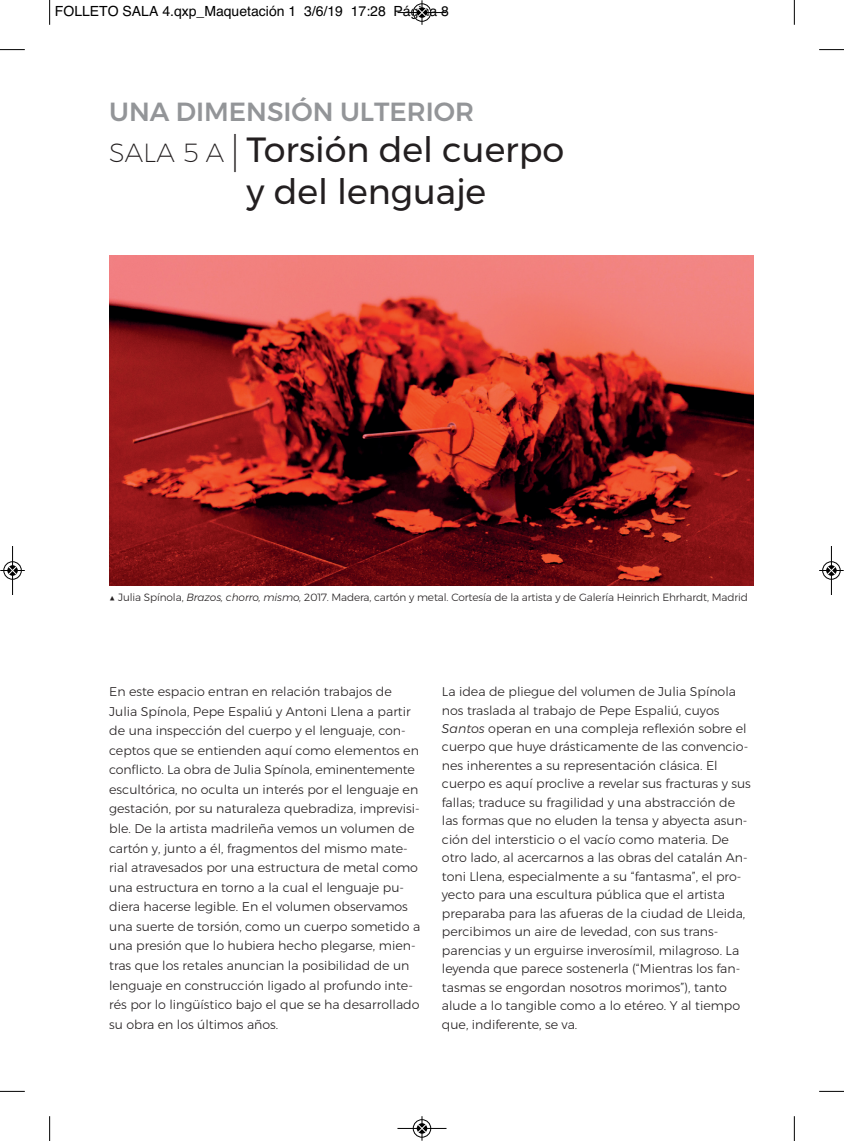
<style>
.page{position:relative;width:844px;height:1141px;background:#fff}
.page>*{position:absolute;margin:0;border:0;box-sizing:border-box;transform-origin:0 0}
.t1{font:35px/41.5px "Montserrat";color:#231f20}
.t2{font:500 26.25px "Montserrat";color:#939598}
.t3{font:14px "Helvetica";color:#000}
.t4{font:300 12.6px/18.6px "Montserrat";color:#231f20}
.t5{font:300 10.5px "Montserrat";letter-spacing:-.01em;color:#231f20}
.s1{font-weight:200;font-size:26.25px}
.s2{font-weight:200;font-size:40.25px}
.s3{font-style:italic}
</style>
<div class="page">
<img style="left:109px;top:256px;width:644px;height:329px">
<svg style="left:49px;top:0;width:1px;height:25px"></svg>
<svg style="left:0;top:49px;width:25px;height:1px"></svg>
<svg style="left:793px;top:0;width:1px;height:25px"></svg>
<svg style="left:819px;top:49px;width:24px;height:1px"></svg>
<svg style="left:49px;top:1116px;width:1px;height:25px"></svg>
<svg style="left:0;top:1091px;width:25px;height:1px"></svg>
<svg style="left:793px;top:1116px;width:1px;height:25px"></svg>
<svg style="left:819px;top:1091px;width:24px;height:1px"></svg>
<div style="left:412px;top:3px;width:19px;height:19px;border:1px solid #fff;border-radius:50%"></div>
<hr style="left:397px;top:12px;width:49px;height:1px;background:#000">
<div style="left:413px;top:4px;width:18px;height:18px;border:1px solid #000;border-radius:50%"></div>
<svg style="left:417px;top:0;width:9px;height:25px"></svg>
<div style="left:412px;top:1119px;width:19px;height:19px;border:1px solid #fff;border-radius:50%"></div>
<hr style="left:397px;top:1128px;width:49px;height:1px;background:#000">
<div style="left:413px;top:1119px;width:18px;height:18px;border:1px solid #000;border-radius:50%"></div>
<svg style="left:417px;top:1116px;width:9px;height:25px"></svg>
<div style="left:3px;top:561px;width:19px;height:19px;border:1px solid #fff;border-radius:50%"></div>
<hr style="left:12px;top:546px;width:1px;height:49px;background:#000">
<div style="left:4px;top:562px;width:18px;height:17px;border:1px solid #000;border-radius:50%"></div>
<svg style="left:0;top:566px;width:25px;height:9px"></svg>
<div style="left:821px;top:561px;width:19px;height:19px;border:1px solid #fff;border-radius:50%"></div>
<hr style="left:830px;top:546px;width:1px;height:49px;background:#000">
<div style="left:822px;top:562px;width:18px;height:17px;border:1px solid #000;border-radius:50%"></div>
<svg style="left:819px;top:566px;width:24px;height:9px"></svg>
<p class="t3" style="left:55px;top:6px;width:395px">FOLLETO SALA 4.qxp_Maquetación 1 3/6/19 17:28 Página 8</p>
<p class="t2" style="left:109px;top:96px;width:366px">UNA DIMENSIÓN ULTERIOR</p>
<p class="t1" style="left:246px;top:132px;width:319px;text-indent:-137px"><span class="s1">SALA 5 A</span> <span class="s2">|</span> Torsión del cuerpo y del lenguaje</p>
<p class="t5" style="left:109px;top:593px;width:640px">▲ Julia Spínola, <span class="s3">Brazos, chorro, mismo,</span> 2017. Madera, cartón y metal. Cortesía de la artista y de Galería Heinrich Ehrhardt, Madrid</p>
<p class="t4" style="left:109px;top:683px;width:312px;line-height:19.6px">En este espacio entran en relación trabajos de Julia Spínola, Pepe Espaliú y Antoni Llena a partir de una inspección del cuerpo y el lenguaje, con&shy;ceptos que se entienden aquí como elementos en conflicto. La obra de Julia Spínola, eminentemente escultórica, no oculta un interés por el lenguaje en gestación, por su naturaleza quebradiza, imprevisi&shy;ble. De la artista madrileña vemos un volumen de cartón y, junto a él, fragmentos del mismo mate&shy;rial atravesados por una estructura de metal como una estructura en torno a la cual el lenguaje pu&shy;diera hacerse legible. En el volumen observamos una suerte de torsión, como un cuerpo sometido a una presión que lo hubiera hecho plegarse, mien&shy;tras que los retales anuncian la posibilidad de un lenguaje en construcción ligado al profundo inte&shy;rés por lo lingüístico bajo el que se ha desarrollado su obra en los últimos años.</p>
<p class="t4" style="left:442px;top:683px;width:310px">La idea de pliegue del volumen de Julia Spínola nos traslada al trabajo de Pepe Espaliú, cuyos <span class="s3">Santos</span> operan en una compleja reflexión sobre el cuerpo que huye drásticamente de las convencio&shy;nes inherentes a su representación clásica. El cuerpo es aquí proclive a revelar sus fracturas y sus fallas; traduce su fragilidad y una abstracción de las formas que no eluden la tensa y abyecta asun&shy;ción del intersticio o el vacío como materia. De otro lado, al acercarnos a las obras del catalán An&shy;toni Llena, especialmente a su “fantasma”, el pro&shy;yecto para una escultura pública que el artista preparaba para las afueras de la ciudad de Lleida, percibimos un aire de levedad, con sus trans&shy;parencias y un erguirse inverosímil, milagroso. La leyenda que parece sostenerla (“Mientras los fan&shy;tasmas se engordan nosotros morimos”), tanto alude a lo tangible como a lo etéreo. Y al tiempo que, indiferente, se va.</p>
</div>
